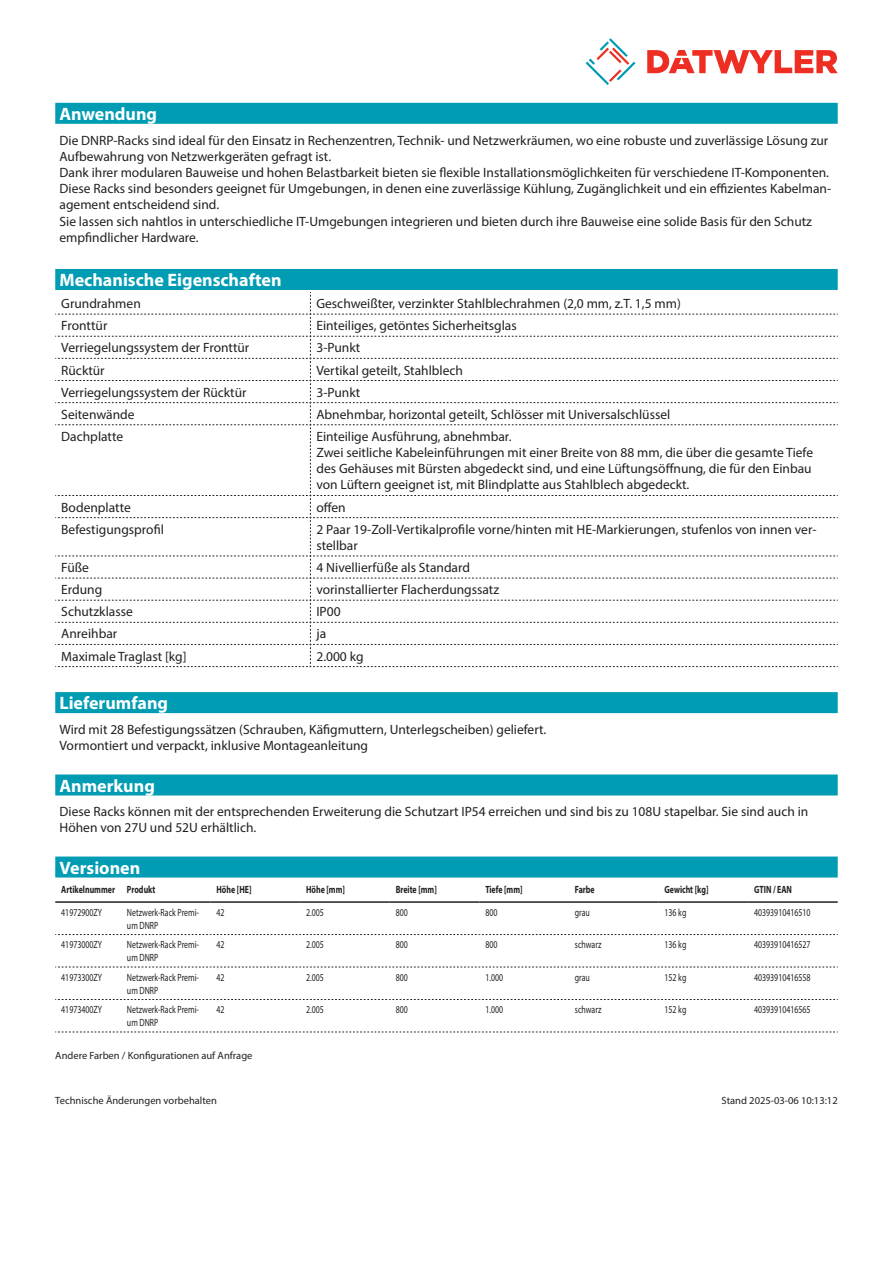
<style>
.page{position:relative;width:893px;height:1263px;background:#fff}
.page>*{position:absolute;margin:0;border:0;box-sizing:border-box;transform-origin:0 0}
.Standard_Head_Properties{font:700 18px "Myriad Pro";color:#fff}
.Standard_text{font:13.5px/16.2px "Myriad Pro";color:#231f20}
.myriad_light_properties2{font:13.5px/16.2px "Myriad Pro";color:#231f20;text-align:justify}
.myriadlight{font:10.5px/12.6px "Myriad Pro";color:#231f20;scale:.75 1}
.myriadbold{font:700 10.5px "Myriad Pro";color:#231f20;scale:.75 1}
.Footnote{font:10.5px "Myriad Pro";color:#231f20}
.imagetext{font:10.5px "Myriad Pro";color:#231f20}
</style>
<div class="page">
<svg style="left:586px;top:38px;width:49px;height:47px"></svg>
<svg style="left:647px;top:50px;width:191px;height:23px"></svg>
<div style="left:55px;top:774px;width:783px;height:21px;background:#009cb3"></div>
<div style="left:55px;top:856px;width:783px;height:21px;background:#009cb3"></div>
<hr style="left:55px;top:901px;width:66px;height:2px;background:#231f20">
<hr style="left:121px;top:901px;width:90px;height:2px;background:#231f20">
<hr style="left:211px;top:901px;width:89px;height:2px;background:#231f20">
<hr style="left:300px;top:901px;width:90px;height:2px;background:#231f20">
<hr style="left:390px;top:901px;width:89px;height:2px;background:#231f20">
<hr style="left:479px;top:901px;width:90px;height:2px;background:#231f20">
<hr style="left:569px;top:901px;width:89px;height:2px;background:#231f20">
<hr style="left:658px;top:901px;width:90px;height:2px;background:#231f20">
<hr style="left:748px;top:901px;width:90px;height:2px;background:#231f20">
<svg style="left:55px;top:934px;width:783px;height:1px"></svg>
<svg style="left:55px;top:967px;width:783px;height:1px"></svg>
<svg style="left:55px;top:999px;width:783px;height:1px"></svg>
<svg style="left:55px;top:1032px;width:783px;height:1px"></svg>
<div style="left:55px;top:692px;width:783px;height:21px;background:#009cb3"></div>
<div style="left:55px;top:103px;width:783px;height:21px;background:#009cb3"></div>
<div style="left:55px;top:269px;width:783px;height:21px;background:#009cb3"></div>
<svg style="left:55px;top:292px;width:783px;height:375px"></svg>
<p class="Standard_Head_Properties" style="left:60px;top:102px;width:99px">Anwendung</p>
<p class="Standard_text" style="left:60px;top:132px;width:773px">Die DNRP-Racks sind ideal für den Einsatz in Rechenzentren, Technik- und Netzwerkräumen, wo eine robuste und zuverlässige Lösung zur Aufbewahrung von Netzwerkgeräten gefragt ist.<br>Dank ihrer modularen Bauweise und hohen Belastbarkeit bieten sie flexible Installationsmöglichkeiten für verschiedene IT-Komponenten.<br>Diese Racks sind besonders geeignet für Umgebungen, in denen eine zuverlässige Kühlung, Zugänglichkeit und ein effizientes Kabelman&shy;agement entscheidend sind.<br>Sie lassen sich nahtlos in unterschiedliche IT-Umgebungen integrieren und bieten durch ihre Bauweise eine solide Basis für den Schutz empfindlicher Hardware.</p>
<p class="Standard_Head_Properties" style="left:60px;top:268px;width:224px">Mechanische Eigenschaften</p>
<p class="myriad_light_properties2" style="left:61px;top:295px;width:81px">Grundrahmen</p>
<p class="myriad_light_properties2" style="left:316px;top:295px;width:366px">Geschweißter, verzinkter Stahlblechrahmen (2,0 mm, z.T. 1,5 mm)</p>
<p class="myriad_light_properties2" style="left:61px;top:317px;width:48px">Fronttür</p>
<p class="myriad_light_properties2" style="left:316px;top:317px;width:202px">Einteiliges, getöntes Sicherheitsglas</p>
<p class="myriad_light_properties2" style="left:61px;top:339px;width:190px">Verriegelungssystem der Fronttür</p>
<p class="myriad_light_properties2" style="left:316px;top:339px;width:45px">3-Punkt</p>
<p class="myriad_light_properties2" style="left:61px;top:362px;width:45px">Rücktür</p>
<p class="myriad_light_properties2" style="left:316px;top:362px;width:148px">Vertikal geteilt, Stahlblech</p>
<p class="myriad_light_properties2" style="left:61px;top:384px;width:187px">Verriegelungssystem der Rücktür</p>
<p class="myriad_light_properties2" style="left:316px;top:384px;width:45px">3-Punkt</p>
<p class="myriad_light_properties2" style="left:61px;top:406px;width:75px">Seitenwände</p>
<p class="myriad_light_properties2" style="left:316px;top:406px;width:355px">Abnehmbar, horizontal geteilt, Schlösser mit Universalschlüssel</p>
<p class="myriad_light_properties2" style="left:61px;top:428px;width:63px">Dachplatte</p>
<p class="myriad_light_properties2" style="left:316px;top:428px;width:197px">Einteilige Ausführung, abnehmbar.</p>
<p class="myriad_light_properties2" style="left:316px;top:444px;width:498px">Zwei seitliche Kabeleinführungen mit einer Breite von 88 mm, die über die gesamte Tiefe des Gehäuses mit Bürsten abgedeckt sind, und eine Lüftungsöffnung, die für den Einbau von Lüftern geeignet ist, mit Blindplatte aus Stahlblech abgedeckt.</p>
<p class="myriad_light_properties2" style="left:61px;top:499px;width:71px">Bodenplatte</p>
<p class="myriad_light_properties2" style="left:316px;top:499px;width:31px">offen</p>
<p class="myriad_light_properties2" style="left:61px;top:521px;width:104px">Befestigungsprofil</p>
<p class="myriad_light_properties2" style="left:316px;top:521px;width:502px">2 Paar 19-Zoll-Vertikalprofile vorne/hinten mit HE-Markierungen, stufenlos von innen ver&shy;stellbar</p>
<p class="myriad_light_properties2" style="left:61px;top:559px;width:29px">Füße</p>
<p class="myriad_light_properties2" style="left:316px;top:559px;width:155px">4 Nivellierfüße als Standard</p>
<p class="myriad_light_properties2" style="left:61px;top:581px;width:43px">Erdung</p>
<p class="myriad_light_properties2" style="left:316px;top:581px;width:184px">vorinstallierter Flacherdungssatz</p>
<p class="myriad_light_properties2" style="left:61px;top:603px;width:73px">Schutzklasse</p>
<p class="myriad_light_properties2" style="left:316px;top:603px;width:26px">IP00</p>
<p class="myriad_light_properties2" style="left:61px;top:626px;width:58px">Anreihbar</p>
<p class="myriad_light_properties2" style="left:316px;top:626px;width:11px">ja</p>
<p class="myriad_light_properties2" style="left:61px;top:648px;width:127px">Maximale Traglast [kg]</p>
<p class="myriad_light_properties2" style="left:316px;top:648px;width:49px">2.000 kg</p>
<p class="Standard_Head_Properties" style="left:60px;top:691px;width:110px">Lieferumfang</p>
<p class="Standard_text" style="left:60px;top:721px;width:488px">Wird mit 28 Befestigungssätzen (Schrauben, Käfigmuttern, Unterlegscheiben) geliefert.<br>Vormontiert und verpackt, inklusive Montageanleitung</p>
<p class="Standard_Head_Properties" style="left:60px;top:774px;width:97px">Anmerkung</p>
<p class="Standard_text" style="left:60px;top:803px;width:750px">Diese Racks können mit der entsprechenden Erweiterung die Schutzart IP54 erreichen und sind bis zu 108U stapelbar. Sie sind auch in<br>Höhen von 27U und 52U erhältlich.</p>
<p class="Standard_Head_Properties" style="left:60px;top:856px;width:82px">Versionen</p>
<p class="myriadbold" style="left:61px;top:883px;width:73px">Artikelnummer</p>
<p class="myriadbold" style="left:127px;top:883px;width:39px">Produkt</p>
<p class="myriadbold" style="left:217px;top:883px;width:48px">Höhe [HE]</p>
<p class="myriadbold" style="left:306px;top:883px;width:53px">Höhe [mm]</p>
<p class="myriadbold" style="left:396px;top:883px;width:56px">Breite [mm]</p>
<p class="myriadbold" style="left:485px;top:883px;width:51px">Tiefe [mm]</p>
<p class="myriadbold" style="left:575px;top:883px;width:28px">Farbe</p>
<p class="myriadbold" style="left:664px;top:883px;width:60px">Gewicht [kg]</p>
<p class="myriadbold" style="left:754px;top:883px;width:52px">GTIN / EAN</p>
<p class="myriadlight" style="left:61px;top:906px;width:56px">41972900ZY</p>
<p class="myriadlight" style="left:127px;top:906px;width:97px">Netzwerk-Rack Premi&shy;um DNRP</p>
<p class="myriadlight" style="left:217px;top:906px;width:12px">42</p>
<p class="myriadlight" style="left:306px;top:906px;width:25px">2.005</p>
<p class="myriadlight" style="left:396px;top:906px;width:18px">800</p>
<p class="myriadlight" style="left:485px;top:906px;width:18px">800</p>
<p class="myriadlight" style="left:575px;top:906px;width:22px">grau</p>
<p class="myriadlight" style="left:664px;top:906px;width:31px">136 kg</p>
<p class="myriadlight" style="left:754px;top:906px;width:77px">40393910416510</p>
<p class="myriadlight" style="left:61px;top:938px;width:56px">41973000ZY</p>
<p class="myriadlight" style="left:127px;top:938px;width:97px">Netzwerk-Rack Premi&shy;um DNRP</p>
<p class="myriadlight" style="left:217px;top:938px;width:12px">42</p>
<p class="myriadlight" style="left:306px;top:938px;width:25px">2.005</p>
<p class="myriadlight" style="left:396px;top:938px;width:18px">800</p>
<p class="myriadlight" style="left:485px;top:938px;width:18px">800</p>
<p class="myriadlight" style="left:575px;top:938px;width:37px">schwarz</p>
<p class="myriadlight" style="left:664px;top:938px;width:31px">136 kg</p>
<p class="myriadlight" style="left:754px;top:938px;width:77px">40393910416527</p>
<p class="myriadlight" style="left:61px;top:971px;width:56px">41973300ZY</p>
<p class="myriadlight" style="left:127px;top:971px;width:97px">Netzwerk-Rack Premi&shy;um DNRP</p>
<p class="myriadlight" style="left:217px;top:971px;width:12px">42</p>
<p class="myriadlight" style="left:306px;top:971px;width:25px">2.005</p>
<p class="myriadlight" style="left:396px;top:971px;width:18px">800</p>
<p class="myriadlight" style="left:485px;top:971px;width:25px">1.000</p>
<p class="myriadlight" style="left:575px;top:971px;width:22px">grau</p>
<p class="myriadlight" style="left:664px;top:971px;width:31px">152 kg</p>
<p class="myriadlight" style="left:754px;top:971px;width:77px">40393910416558</p>
<p class="myriadlight" style="left:61px;top:1003px;width:56px">41973400ZY</p>
<p class="myriadlight" style="left:127px;top:1003px;width:97px">Netzwerk-Rack Premi&shy;um DNRP</p>
<p class="myriadlight" style="left:217px;top:1003px;width:12px">42</p>
<p class="myriadlight" style="left:306px;top:1003px;width:25px">2.005</p>
<p class="myriadlight" style="left:396px;top:1003px;width:18px">800</p>
<p class="myriadlight" style="left:485px;top:1003px;width:25px">1.000</p>
<p class="myriadlight" style="left:575px;top:1003px;width:37px">schwarz</p>
<p class="myriadlight" style="left:664px;top:1003px;width:31px">152 kg</p>
<p class="myriadlight" style="left:754px;top:1003px;width:77px">40393910416565</p>
<p class="imagetext" style="left:55px;top:1049px;width:199px">Andere Farben / Konfigurationen auf Anfrage</p>
<p class="Footnote" style="left:55px;top:1093px;width:163px">Technische Änderungen vorbehalten</p>
<p class="Footnote" style="left:722px;top:1093px;width:118px">Stand 2025-03-06 10:13:12</p>
</div>
